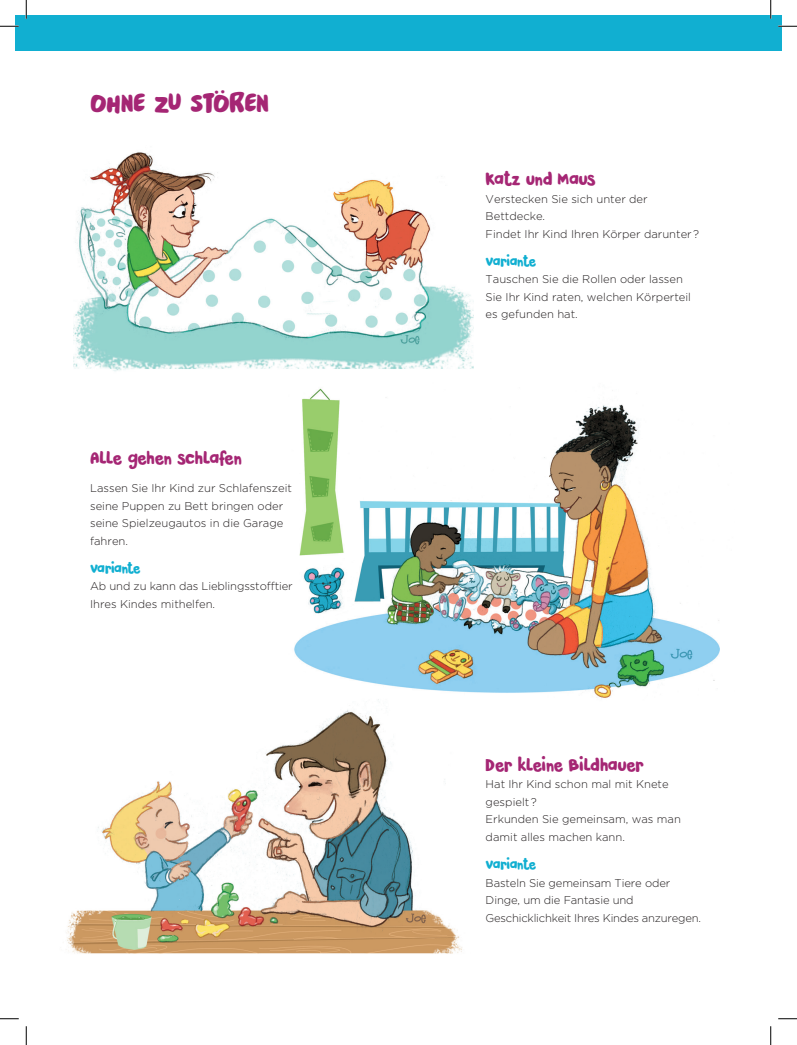
<style>
.page{position:relative;width:797px;height:1045px;background:#fff}
.page>*{position:absolute;margin:0;border:0;box-sizing:border-box;transform-origin:0 0}
.t1{font:27.5px "Pardesi";letter-spacing:-.03em;color:#a52674}
.t2{font:17.5px "Pardesi";letter-spacing:-.03em;color:#a52674}
.t3{font:13.75px "Pardesi";letter-spacing:-.05em;color:#11afd1}
.t4{font:300 11.25px/17.5px "Gotham";color:#231f20}
</style>
<div class="page">
<div style="left:16px;top:16px;width:765px;height:35px;background:#11afd1"></div>
<img style="left:67px;top:710px;width:395px;height:244px">
<img style="left:73px;top:152px;width:401px;height:220px">
<img style="left:294px;top:388px;width:426px;height:312px">
<svg style="left:0;top:25px;width:19px;height:2px"></svg>
<svg style="left:778px;top:25px;width:19px;height:2px"></svg>
<svg style="left:0;top:1018px;width:19px;height:1px"></svg>
<svg style="left:778px;top:1018px;width:19px;height:1px"></svg>
<svg style="left:25px;top:0;width:2px;height:19px"></svg>
<svg style="left:25px;top:1026px;width:2px;height:19px"></svg>
<svg style="left:770px;top:0;width:1px;height:19px"></svg>
<svg style="left:770px;top:1026px;width:1px;height:19px"></svg>
<h1 class="t1" style="left:90px;top:83px;width:180px">OHNE ZU STÖREN</h1>
<h2 class="t2" style="left:90px;top:445px;width:153px">Alle gehen schlafen</h2>
<p class="t4" style="left:90px;top:479px;width:203px">Lassen Sie Ihr Kind zur Schlafenszeit seine Puppen zu Bett bringen oder seine Spielzeugautos in die Garage fahren.</p>
<p class="t3" style="left:90px;top:558px;width:52px">Variante</p>
<p class="t4" style="left:90px;top:577px;width:204px">Ab und zu kann das Lieblingsstofftier<br>Ihres Kindes mithelfen.</p>
<h2 class="t2" style="left:485px;top:166px;width:112px">Katz und Maus</h2>
<p class="t4" style="left:485px;top:190px;width:215px">Verstecken Sie sich unter der<br>Bettdecke.<br>Findet Ihr Kind Ihren Körper darunter?</p>
<p class="t3" style="left:485px;top:251px;width:52px">Variante</p>
<p class="t4" style="left:485px;top:270px;width:207px">Tauschen Sie die Rollen oder lassen<br>Sie Ihr Kind raten, welchen Körperteil es gefunden hat.</p>
<h2 class="t2" style="left:485px;top:752px;width:160px">Der kleine Bildhauer</h2>
<p class="t4" style="left:485px;top:775px;width:197px">Hat Ihr Kind schon mal mit Knete gespielt?<br>Erkunden Sie gemeinsam, was man damit alles machen kann.</p>
<p class="t3" style="left:485px;top:854px;width:52px">Variante</p>
<p class="t4" style="left:485px;top:873px;width:217px">Basteln Sie gemeinsam Tiere oder<br>Dinge, um die Fantasie und<br>Geschicklichkeit Ihres Kindes anzuregen.</p>
</div>
